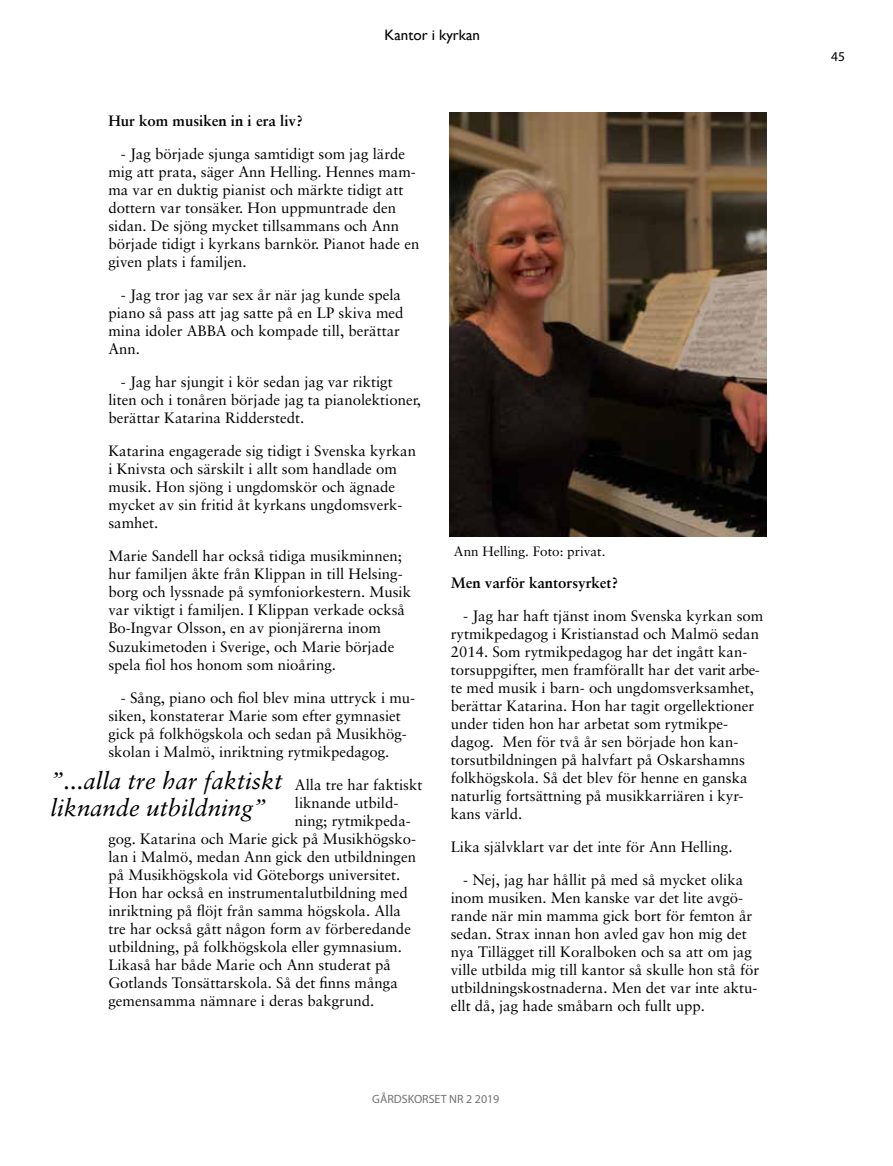
<style>
.page{position:relative;width:893px;height:1166px;background:#fff}
.page>*{position:absolute;margin:0;border:0;box-sizing:border-box;transform-origin:0 0}
.t1{font:italic 24px/27px "Sabon LT Pro";color:#000}
.t2{font:15px/18px "Sabon LT Pro";color:#000}
.t3{font:700 15px "Sabon LT Pro";color:#000}
.t4{font:15px "Gill Sans";color:#000}
.t5{font:13.5px "Sabon LT Pro";color:#000}
.t6{font:13.5px "Myriad Pro";color:#000}
.t7{font:12px "Myriad Pro";color:#727271}
</style>
<div class="page">
<img style="left:449px;top:112px;width:318px;height:424px">
<p class="t4" style="left:385px;top:26px;width:97px">Kantor i kyrkan</p>
<p class="t3" style="left:108px;top:111px;width:196px">Hur kom musiken in i era liv?</p>
<p class="t2" style="left:108px;top:144px;width:312px;text-indent:13px">- Jag började sjunga samtidigt som jag lärde mig att prata, säger Ann Helling. Hennes mam&shy;ma var en duktig pianist och märkte tidigt att dottern var tonsäker. Hon uppmuntrade den sidan. De sjöng mycket tillsammans och Ann började tidigt i kyrkans barnkör. Pianot hade en given plats i familjen.</p>
<p class="t2" style="left:108px;top:285px;width:297px;text-indent:13px">- Jag tror jag var sex år när jag kunde spela piano så pass att jag satte på en LP skiva med mina idoler ABBA och kompade till, berättar Ann.</p>
<p class="t2" style="left:108px;top:372px;width:314px;text-indent:13px">- Jag har sjungit i kör sedan jag var riktigt liten och i tonåren började jag ta pianolektioner, berättar Katarina Ridderstedt.</p>
<p class="t2" style="left:108px;top:441px;width:309px">Katarina engagerade sig tidigt i Svenska kyrkan i Knivsta och särskilt i allt som handlade om musik. Hon sjöng i ungdomskör och ägnade mycket av sin fritid åt kyrkans ungdomsverk&shy;samhet.</p>
<p class="t2" style="left:108px;top:546px;width:304px">Marie Sandell har också tidiga musikminnen; hur familjen åkte från Klippan in till Helsing&shy;borg och lyssnade på symfoniorkestern. Musik var viktigt i familjen. I Klippan verkade också Bo-Ingvar Olsson, en av pionjärerna inom Suzukimetoden i Sverige, och Marie började spela fiol hos honom som nioåring.</p>
<p class="t2" style="left:108px;top:687px;width:308px;text-indent:13px">- Sång, piano och fiol blev mina uttryck i mu&shy;siken, konstaterar Marie som efter gymnasiet gick på folkhögskola och sedan på Musikhög&shy;skolan i Malmö, inriktning rytmikpedagog.</p>
<p class="t2" style="left:295px;top:774px;width:129px">Alla tre har faktiskt</p>
<p class="t2" style="left:295px;top:792px;width:105px">liknande utbild-</p>
<p class="t2" style="left:295px;top:810px;width:117px">ning; rytmikpeda-</p>
<p class="t2" style="left:108px;top:828px;width:309px">gog. Katarina och Marie gick på Musikhögsko-</p>
<p class="t2" style="left:108px;top:846px;width:309px">lan i Malmö, medan Ann gick den utbildningen</p>
<p class="t2" style="left:108px;top:864px;width:293px">på Musikhögskola vid Göteborgs universitet.</p>
<p class="t2" style="left:108px;top:882px;width:301px">Hon har också en instrumentalutbildning med</p>
<p class="t2" style="left:108px;top:900px;width:294px">inriktning på flöjt från samma högskola. Alla</p>
<p class="t2" style="left:108px;top:918px;width:304px">tre har också gått någon form av förberedande</p>
<p class="t2" style="left:108px;top:936px;width:295px">utbildning, på folkhögskola eller gymnasium.</p>
<p class="t2" style="left:108px;top:954px;width:284px">Likaså har både Marie och Ann studerat på</p>
<p class="t2" style="left:108px;top:972px;width:291px">Gotlands Tonsättarskola. Så det finns många</p>
<p class="t2" style="left:108px;top:990px;width:267px">gemensamma nämnare i deras bakgrund.</p>
<h1 class="t1" style="left:50px;top:766px;width:234px">”...alla tre har faktiskt liknande utbildning”</h1>
<p class="t5" style="left:454px;top:543px;width:153px">Ann Helling. Foto: privat.</p>
<p class="t3" style="left:451px;top:573px;width:169px">Men varför kantorsyrket?</p>
<p class="t2" style="left:451px;top:606px;width:314px;text-indent:13px">- Jag har haft tjänst inom Svenska kyrkan som rytmikpedagog i Kristianstad och Malmö sedan 2014. Som rytmikpedagog har det ingått kan&shy;torsuppgifter, men framförallt har det varit arbe&shy;te med musik i barn- och ungdomsverksamhet, berättar Katarina. Hon har tagit orgellektioner under tiden hon har arbetat som rytmikpe&shy;dagog. Men för två år sen började hon kan&shy;torsutbildningen på halvfart på Oskarshamns folkhögskola. Så det blev för henne en ganska naturlig fortsättning på musikkarriären i kyr&shy;kans värld.</p>
<p class="t2" style="left:451px;top:837px;width:283px">Lika självklart var det inte för Ann Helling.</p>
<p class="t2" style="left:451px;top:870px;width:310px;text-indent:13px">- Nej, jag har hållit på med så mycket olika inom musiken. Men kanske var det lite avgö&shy;rande när min mamma gick bort för femton år sedan. Strax innan hon avled gav hon mig det nya Tillägget till Koralboken och sa att om jag ville utbilda mig till kantor så skulle hon stå för utbildningskostnaderna. Men det var inte aktu&shy;ellt då, jag hade småbarn och fullt upp.</p>
<p class="t7" style="left:372px;top:1091px;width:129px">GÅRDSKORSET NR 2 2019</p>
<p class="t6" style="left:831px;top:48px;width:15px">45</p>
</div>
